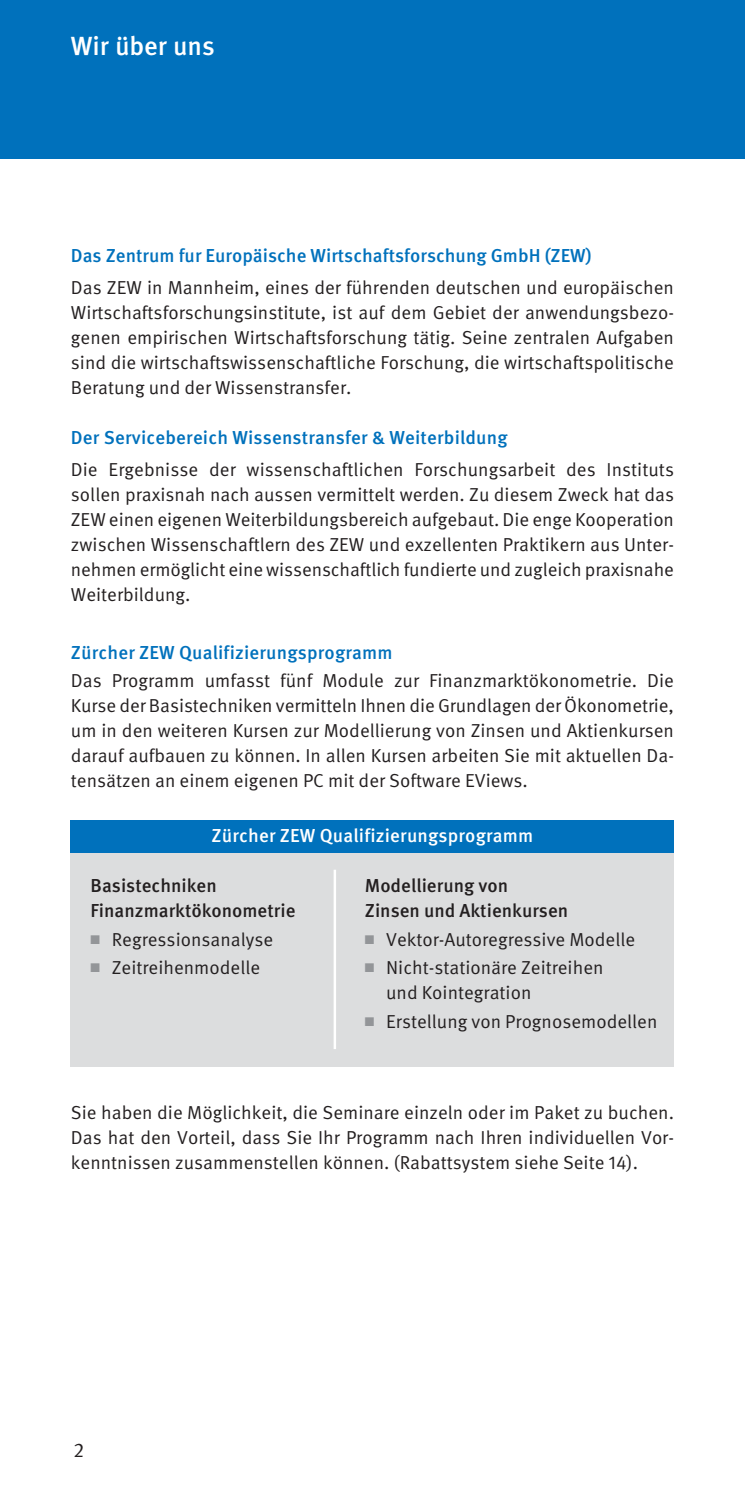
<style>
.page{position:relative;width:745px;height:1489px;background:#fff}
.page>*{position:absolute;margin:0;border:0;box-sizing:border-box;transform-origin:0 0}
.t1{font:500 26.25px "Meta Pro";letter-spacing:-.005em;color:#fff}
.t2{font:20px "Meta Pro";color:#231f20}
.t3{font:18.75px/25px "Meta Pro";color:#231f20;text-align:justify}
.t4{font:500 18.75px/25px "Meta Pro";color:#231f20}
.t5{font:500 18.75px "Meta Pro";letter-spacing:.01em;color:#0071bc}
.t6{font:500 18.75px "Meta Pro";letter-spacing:.01em;color:#fff}
.s1{font-weight:500;color:#0071bc}
.s2{font-family:"Lucida Grande"}
.s3{color:#939598}
</style>
<div class="page">
<div style="left:0;top:0;width:744px;height:158px;background:#0071bc"></div>
<div style="left:71px;top:820px;width:602px;height:246px;background:#dcddde"></div>
<div style="left:71px;top:820px;width:602px;height:33px;background:#0071bc"></div>
<hr style="left:333px;top:869px;width:3px;height:180px;background:#fff">
<h1 class="t1" style="left:71px;top:36px;width:145px">Wir über uns</h1>
<p class="t3" style="left:71px;top:241px;width:604px;line-height:32px"><span class="s1">Das Zentrum für Europäische Wirtschaftsforschung GmbH (ZEW)<br></span>Das ZEW in Mannheim, eines der fu<span class="s2">̈</span>hrenden deutschen und europäischen</p>
<p class="t3" style="left:71px;top:302px;width:604px">Wirtschaftsforschungsinstitute, ist auf dem Gebiet der anwendungsbezo&shy;genen empirischen Wirtschaftsforschung tätig. Seine zentralen Aufgaben sind die wirtschaftswissenschaftliche Forschung, die wirtschaftspolitische Beratung und der Wissenstransfer.</p>
<p class="t5" style="left:71px;top:430px;width:438px">Der Servicebereich Wissenstransfer &amp; Weiterbildung</p>
<p class="t3" style="left:71px;top:459px;width:604px">Die Ergebnisse der wissenschaftlichen Forschungsarbeit des Instituts sollen praxisnah nach aussen vermittelt werden. Zu diesem Zweck hat das ZEW einen eigenen Weiterbildungsbereich aufgebaut. Die enge Kooperation zwischen Wissenschaftlern des ZEW und exzellenten Praktikern aus Unter&shy;nehmen ermöglicht eine wissenschaftlich fundierte und zugleich praxisnahe Weiterbildung.</p>
<p class="t3" style="left:71px;top:639px;width:604px;line-height:28.5px"><span class="s1">Zürcher ZEW Qualifizierungsprogramm<br></span>Das Programm umfasst fu<span class="s2">̈</span>nf Module zur Finanzmarktökonometrie. Die</p>
<p class="t3" style="left:71px;top:694px;width:604px">Kurse der Basistechniken vermitteln Ihnen die Grundlagen der Ökonometrie, um in den weiteren Kursen zur Modellierung von Zinsen und Aktienkursen darauf aufbauen zu können. In allen Kursen arbeiten Sie mit aktuellen Da&shy;tensätzen an einem eigenen PC mit der Software EViews.</p>
<p class="t6" style="left:211px;top:827px;width:323px">Zürcher ZEW Qualifizierungsprogramm</p>
<p class="t4" style="left:90px;top:874px;width:206px">Basistechniken<br>Finanzmarktökonometrie</p>
<p class="t3" style="left:90px;top:928px;width:184px"><span class="s3">■</span> Regressionsanalyse</p>
<p class="t3" style="left:90px;top:956px;width:171px"><span class="s3">■</span> Zeitreihenmodelle</p>
<p class="t4" style="left:364px;top:874px;width:205px">Modellierung von<br>Zinsen und Aktienkursen</p>
<p class="t3" style="left:364px;top:928px;width:272px"><span class="s3">■</span> Vektor-Autoregressive Modelle</p>
<p class="t3" style="left:386px;top:956px;width:219px;text-indent:-21px"><span class="s3">■</span> Nicht-stationäre Zeitreihen und Kointegration</p>
<p class="t3" style="left:364px;top:1010px;width:294px"><span class="s3">■</span> Erstellung von Prognosemodellen</p>
<p class="t3" style="left:71px;top:1101px;width:604px">Sie haben die Möglichkeit, die Seminare einzeln oder im Paket zu buchen.<br>Das hat den Vorteil, dass Sie Ihr Programm nach Ihren individuellen Vor&shy;kenntnissen zusammenstellen können. (Rabattsystem siehe Seite 14).</p>
<p class="t2" style="left:73px;top:1442px;width:12px">2</p>
</div>
